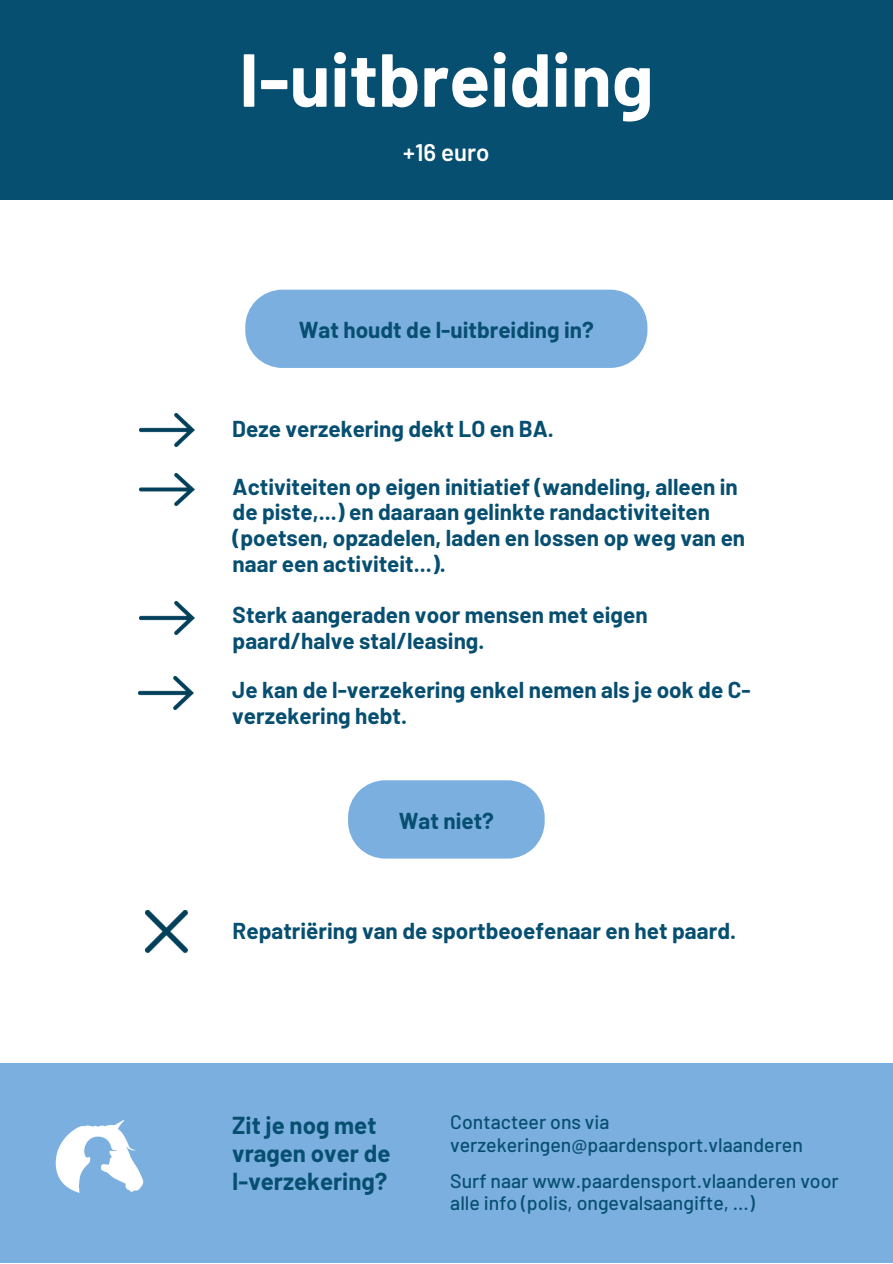
<style>
.page{position:relative;width:893px;height:1264px;background:#fff}
.page>*{position:absolute;margin:0;border:0;box-sizing:border-box;transform-origin:0 0}
.t1{font:700 75px "Barlow";color:#fff}
.t2{font:700 24px/28px "Barlow";color:#074f71}
.t3{font:600 24px "Barlow";color:#fff}
.t4{font:700 22.5px/25.8px "Barlow";color:#074f71}
.t5{font:500 19.5px/22.5px "Barlow";color:#074f71}
</style>
<div class="page">
<div style="left:0;top:0;width:892px;height:199px;background:#074f71"></div>
<div style="left:0;top:1063px;width:892px;height:199px;background:#7bafdf"></div>
<img style="left:55px;top:1120px;width:89px;height:73px">
<div style="left:245px;top:290px;width:402px;height:78px;background:#7bafdf"></div>
<svg style="left:348px;top:780px;width:196px;height:78px;background:#85b5e1"></svg>
<img style="left:139px;top:677px;width:55px;height:32px">
<img style="left:139px;top:413px;width:55px;height:33px">
<img style="left:139px;top:473px;width:55px;height:33px">
<img style="left:139px;top:602px;width:55px;height:32px">
<img style="left:146px;top:910px;width:41px;height:42px">
<p class="t1" style="left:239px;top:32px;width:416px">I-uitbreiding</p>
<p class="t3" style="left:403px;top:137px;width:88px">+16 euro</p>
<p class="t4" style="left:299px;top:316px;width:296px">Wat houdt de l-uitbreiding in?</p>
<p class="t4" style="left:232px;top:415px;width:323px">Deze verzekering dekt LO en BA.</p>
<p class="t4" style="left:233px;top:472px;width:514px">Activiteiten op eigen initiatief (wandeling, alleen in de piste,...) en daaraan gelinkte randactiviteiten (poetsen, opzadelen, laden en lossen op weg van en naar een activiteit...).</p>
<p class="t4" style="left:233px;top:601px;width:416px">Sterk aangeraden voor mensen met eigen paard/halve stal/leasing.</p>
<p class="t4" style="left:232px;top:676px;width:520px">Je kan de l-verzekering enkel nemen als je ook de C&shy;verzekering hebt.</p>
<p class="t4" style="left:398px;top:806px;width:97px">Wat niet?</p>
<p class="t4" style="left:233px;top:916px;width:505px">Repatriëring van de sportbeoefenaar en het paard.</p>
<p class="t2" style="left:232px;top:1110px;width:160px">Zit je nog met vragen over de</p>
<p class="t2" style="left:232px;top:1166px;width:157px">I-verzekering?</p>
<p class="t5" style="left:450px;top:1110px;width:161px">Contacteer ons via</p>
<p class="t5" style="left:450px;top:1132px;width:354px">verzekeringen@paardensport.vlaanderen</p>
<p class="t5" style="left:450px;top:1168px;width:390px">Surf naar www.paardensport.vlaanderen voor alle info (polis, ongevalsaangifte, ...)</p>
</div>
